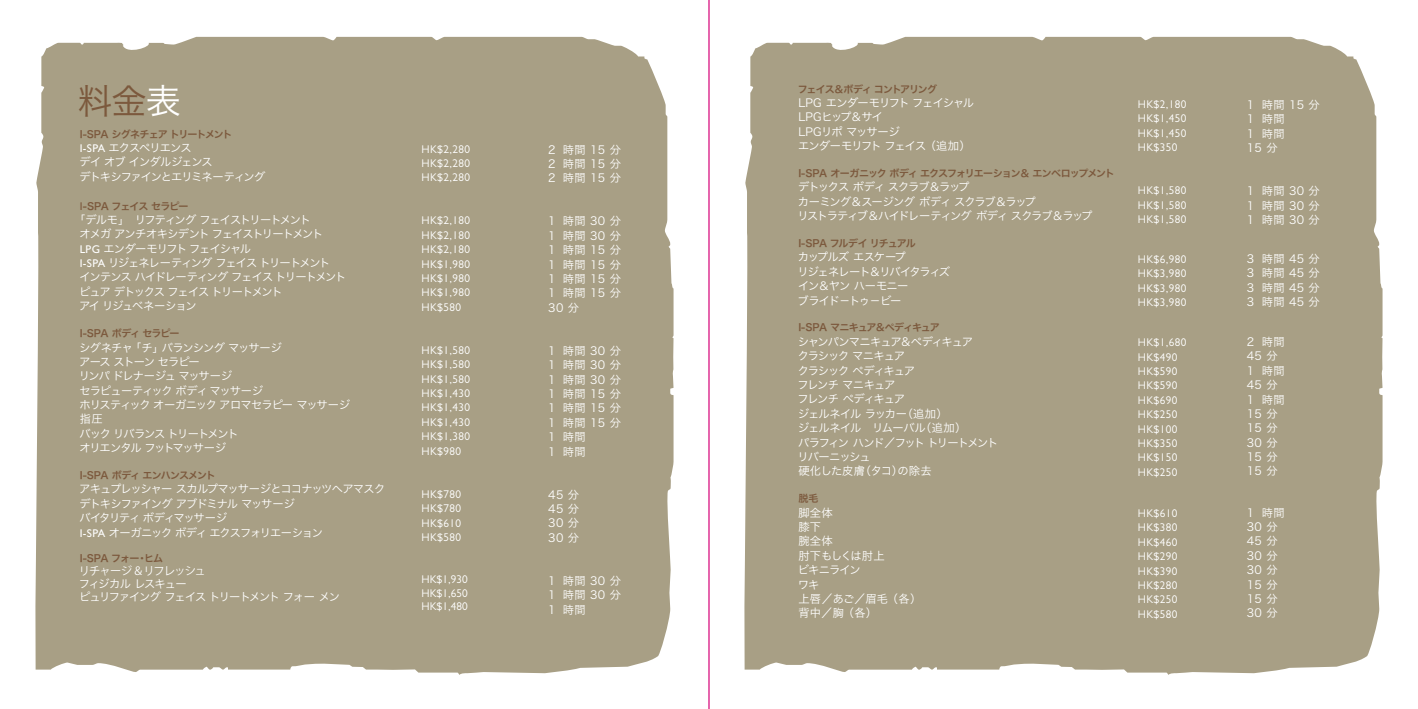
<style>
.page{position:relative;width:1418px;height:709px;background:#fff}
.page>*{position:absolute;margin:0;border:0;box-sizing:border-box;transform-origin:0 0}
.t1{font:35px "Hira Kaku Pro W3";color:#7c593d}
.t2{font:11.25px/14.4px "Hira Kaku Pro W3";letter-spacing:-.08em;color:#fff}
.t3{font:11.25px/14.4px "Gill Sans MT Pro";letter-spacing:.03em;color:#fff;text-align:justify}
.t4{font:11.25px/14.4px "Hira Kaku Pro W3";letter-spacing:.03em;color:#fff}
.t5{font:11.25px/14.4px "Hira Kaku Pro W3";letter-spacing:-.11em;color:#fff}
.t6{font:11.25px/14.4px "Hira Kaku Pro W3";letter-spacing:-.01em;color:#fff}
.t7{font:11.25px/13.1px "Hira Kaku Pro W3";letter-spacing:-.1em;color:#fff}
.t8{font:11.25px "Koz Go Pr 6 N";letter-spacing:-.08em;color:#fff}
.t9{font:10px "Hira Kaku Pro W6";letter-spacing:-.095em;color:#7c593d}
.t10{font:10px "Hira Kaku Pro W6";letter-spacing:-.07em;color:#7c593d}
.s1{color:#fff}
.s2{font-family:"Gill Sans MT Pro";font-weight:500}
.s3{font-family:"Gill Sans MT Pro";font-weight:500;font-size:11.25px}
</style>
<div class="page">
<div style="left:744px;top:37px;width:638px;height:638px;background:#a89f85"></div>
<div style="left:35px;top:37px;width:638px;height:638px;background:#a89f85"></div>
<hr style="left:708px;top:0;width:1px;height:709px;background:#d70b7d">
<h1 class="t1" style="left:77px;top:70px;width:105px">料金<span class="s1">表</span></h1>
<p class="t9" style="left:80px;top:125px;width:154px">I-SPA シグネチェア トリートメント</p>
<p class="t2" style="left:79px;top:140px;width:187px"><span class="s2">I-SPA</span> エクスペリエンス<br>デイオブインダルジェンス<br>デトキシファインとエリミネーティング</p>
<p class="t9" style="left:80px;top:197px;width:110px"><span class="s3">I</span>-SPA フェイス セラピー</p>
<p class="t2" style="left:79px;top:212px;width:269px;text-indent:-5px">「デルモ」　リフティングフェイストリートメント<br>オメガアンチオキシデントフェイストリートメント<br><span class="s2">LPG</span> エンダーモリフトフェイシャル<br><span class="s2">I-SPA</span> リジェネレーティングフェイストリートメント<br>インテンスハイドレーティングフェイストリートメントピュアデトックスフェイストリートメント<br>アイリジュベネーション</p>
<p class="t9" style="left:80px;top:324px;width:101px">I-SPA ボディ セラピー</p>
<p class="t2" style="left:79px;top:339px;width:273px">シグネチャ｢チ｣バランシングマッサージ<br>アースストーンセラピー<br>リンパドレナージュマッサージ<br>セラピューティックボディマッサージ<br>ホリスティックオーガニックアロマセラピーマッサージ指圧<br>バックリバランストリートメント<br>オリエンタルフットマッサージ</p>
<p class="t10" style="left:80px;top:466px;width:137px">I-SPA ボディ エンハンスメント</p>
<p class="t2" style="left:79px;top:481px;width:307px">アキュプレッシャースカルプマッサージとココナッツヘアマスクデトキシファイングアブドミナルマッサージ<br>バイタリティボディマッサージ<br><span class="s2">I-SPA</span> オーガニックボディエクスフォリエーション</p>
<p class="t9" style="left:80px;top:549px;width:85px">I-SPA フォー・ヒム</p>
<p class="t8" style="left:79px;top:564px;width:128px">リチャージ＆リフレッシュ</p>
<p class="t7" style="left:79px;top:576px;width:262px">フィジカル レスキュー<br>ピュリファイング フェイス トリートメント フォー メン</p>
<p class="t3" style="left:421px;top:141px;width:50px">HK$2,280<br>HK$2,280<br>HK$2,280</p>
<p class="t3" style="left:421px;top:213px;width:50px">HK$2,180<br>HK$2,180<br>HK$2,180<br>HK$1,980<br>HK$1,980<br>HK$1,980<br>HK$580</p>
<p class="t3" style="left:421px;top:343px;width:50px">HK$1,580<br>HK$1,580<br>HK$1,580<br>HK$1,430<br>HK$1,430<br>HK$1,430<br>HK$1,380<br>HK$980</p>
<p class="t3" style="left:421px;top:486px;width:41px">HK$780<br>HK$780<br>HK$610<br>HK$580</p>
<p class="t3" style="left:421px;top:572px;width:48px;line-height:13.5px">HK$1,930<br>HK$1,650<br>HK$1,480</p>
<p class="t2" style="left:548px;top:141px;width:74px;text-align:justify">2 時間 15 分2 時間 15 分2 時間 15 分</p>
<p class="t2" style="left:548px;top:213px;width:74px;text-align:justify">1 時間 30 分1 時間 30 分1 時間 15 分1 時間 15 分1 時間 15 分1 時間 15 分30 分</p>
<p class="t4" style="left:548px;top:342px;width:74px">1 時間 30 分<br>1 時間 30 分<br>1 時間 30 分<br>1 時間 15 分<br>1 時間 15 分<br>1 時間 15 分<br>1 時間<br>1 時間</p>
<p class="t2" style="left:548px;top:486px;width:32px;text-align:justify">45 分45 分30 分30 分</p>
<p class="t2" style="left:548px;top:572px;width:74px;text-align:justify">1 時間 30 分1 時間 30 分1 時間</p>
<p class="t9" style="left:797px;top:80px;width:141px">フェイス＆ボディ コントアリング</p>
<p class="t2" style="left:798px;top:95px;width:178px">LPG エンダーモリフト フェイシャル<br>LPGヒップ＆サイ<br>LPGリポ マッサージ<br>エンダーモリフト フェイス （追加）</p>
<p class="t9" style="left:798px;top:164px;width:318px">I-SPA オーガニック ボディ エクスフォリエーション＆ エンベロップメント</p>
<p class="t5" style="left:797px;top:179px;width:297px">デトックス ボディ スクラブ＆ラップ<br>カーミング＆スージング ボディ スクラブ＆ラップ<br>リストラティブ＆ハイドレーティング ボディ スクラブ＆ラップ</p>
<p class="t9" style="left:798px;top:234px;width:119px">I-SPA フルデイ リチュアル</p>
<p class="t2" style="left:797px;top:249px;width:154px">カップルズ エスケープ<br>リジェネレート＆リバイタラィズイン＆ヤン ハーモニー<br>ブライド－トゥ－ビー</p>
<p class="t9" style="left:798px;top:319px;width:143px">I-SPA マニキュア&amp;ペディキュア</p>
<p class="t2" style="left:797px;top:334px;width:217px">シャンパンマニキュア&amp;ペディキュア　<br>クラシック マニキュア<br>クラシック ペディキュア 　<br>フレンチ マニキュア<br>フレンチ ペディキュア 　<br>ジェルネイル ラッカー（追加）<br>ジェルネイル　リムーバル（追加）　<br>パラフィン ハンド／フット トリートメント 　リバーニッシュ<br>硬化した皮膚（タコ）の除去</p>
<p class="t9" style="left:798px;top:489px;width:21px">脱毛</p>
<p class="t6" style="left:797px;top:504px;width:125px">脚全体<br>膝下<br>腕全体<br>肘下もしくは肘上<br>ビキニライン<br>ワキ<br>上唇／あご／眉毛 （各）背中／胸 （各）</p>
<p class="t3" style="left:1137px;top:97px;width:50px">HK$2,180<br>HK$1,450<br>HK$1,450<br>HK$350</p>
<p class="t3" style="left:1137px;top:183px;width:50px">HK$1,580<br>HK$1,580<br>HK$1,580</p>
<p class="t3" style="left:1137px;top:252px;width:50px">HK$6,980<br>HK$3,980<br>HK$3,980<br>HK$3,980</p>
<p class="t3" style="left:1137px;top:335px;width:50px;text-align:left">HK$1,680<br>HK$490<br>HK$590<br>HK$590<br>HK$690<br>HK$250<br>HK$100<br>HK$350<br>HK$150<br>HK$250</p>
<p class="t3" style="left:1137px;top:506px;width:41px">HK$610<br>HK$380<br>HK$460<br>HK$290<br>HK$390<br>HK$280<br>HK$250<br>HK$580</p>
<p class="t2" style="left:1246px;top:97px;width:75px">1 時間 15 分<br>1 時間<br>1 時間<br>15 分</p>
<p class="t2" style="left:1246px;top:183px;width:75px;text-align:justify">1 時間 30 分1 時間 30 分1 時間 30 分</p>
<p class="t2" style="left:1246px;top:250px;width:75px;text-align:justify">3 時間 45 分3 時間 45 分3 時間 45 分3 時間 45 分</p>
<p class="t4" style="left:1246px;top:334px;width:39px">2 時間<br>45 分<br>1 時間<br>45 分<br>1 時間<br>15 分<br>15 分<br>30 分<br>15 分<br>15 分</p>
<p class="t4" style="left:1246px;top:504px;width:39px">1 時間<br>30 分<br>45 分<br>30 分<br>30 分<br>15 分<br>15 分<br>30 分</p>
</div>
